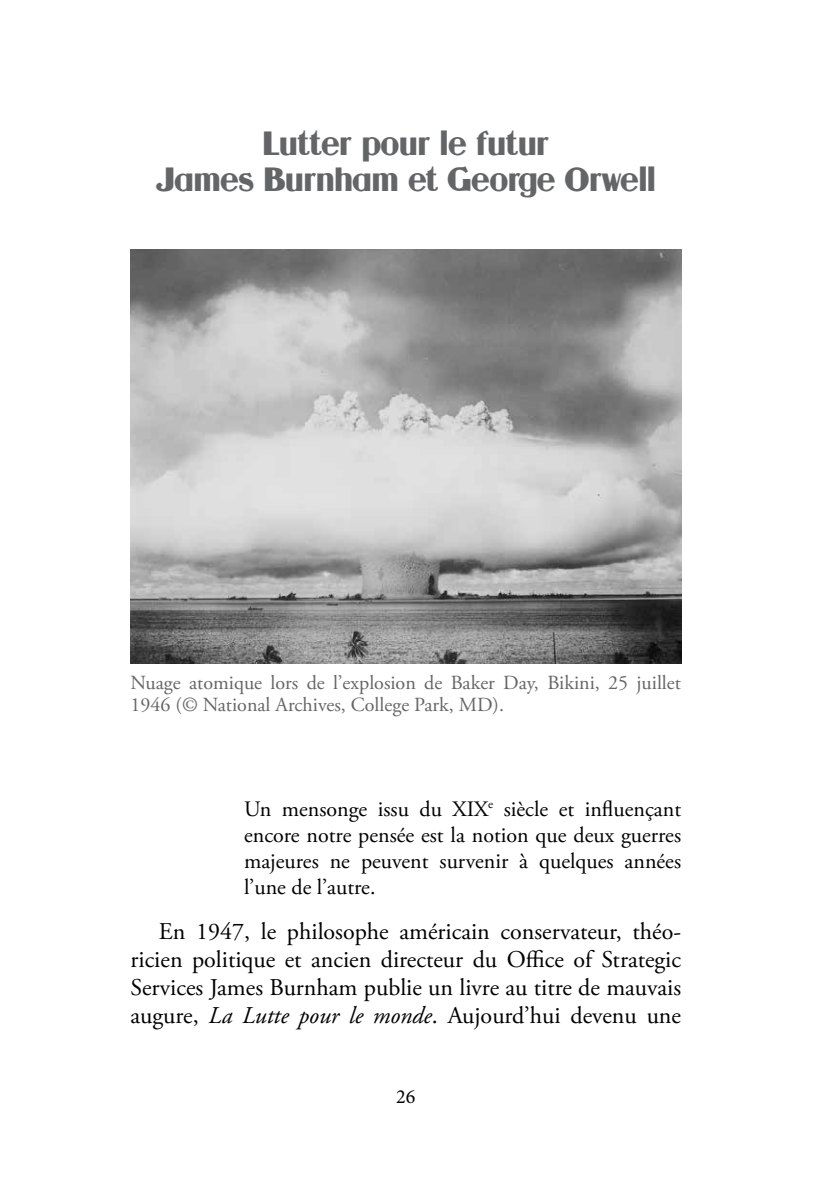
<style>
.page{position:relative;width:823px;height:1191px;background:#fff}
.page>*{position:absolute;margin:0;border:0;box-sizing:border-box;transform-origin:0 0}
.t1{font:32px/36px "Guanine";color:#646567;text-align:center}
.t2{font:24px/28px "Adobe Garamond Pro";letter-spacing:-.005em;color:#000;text-align:justify}
.t3{font:22px/26px "Adobe Garamond Pro";color:#000;text-align:justify}
.t4{font:20px/22px "Adobe Garamond Pro";color:#646567}
.t5{font:20px "Minion Pro";color:#000}
.s1{font-style:italic}
</style>
<div class="page">
<img style="left:130px;top:249px;width:550px;height:414px">
<h1 class="t1" style="left:156px;top:125px;width:501px">Lutter pour le futur<br>James Burnham et George Orwell</h1>
<p class="t4" style="left:130px;top:673px;width:551px">Nuage atomique lors de l’explosion de Baker Day, Bikini, 25 juillet<br>1946 (© National Archives, College Park, MD).</p>
<p class="t3" style="left:244px;top:796px;width:438px">Un mensonge issu du XIX<sup>e</sup> siècle et influençant encore notre pensée est la notion que deux guerres majeures ne peuvent survenir à quelques années l’une de l’autre.</p>
<p class="t2" style="left:130px;top:918px;width:551px;text-indent:28px">En 1947, le philosophe américain conservateur, théo&shy;ricien politique et ancien directeur du Office of Strategic Services James Burnham publie un livre au titre de mauvais augure, <span class="s1">La Lutte pour le monde</span>. Aujourd’hui devenu une</p>
<p class="t5" style="left:396px;top:1083px;width:21px">26</p>
</div>
